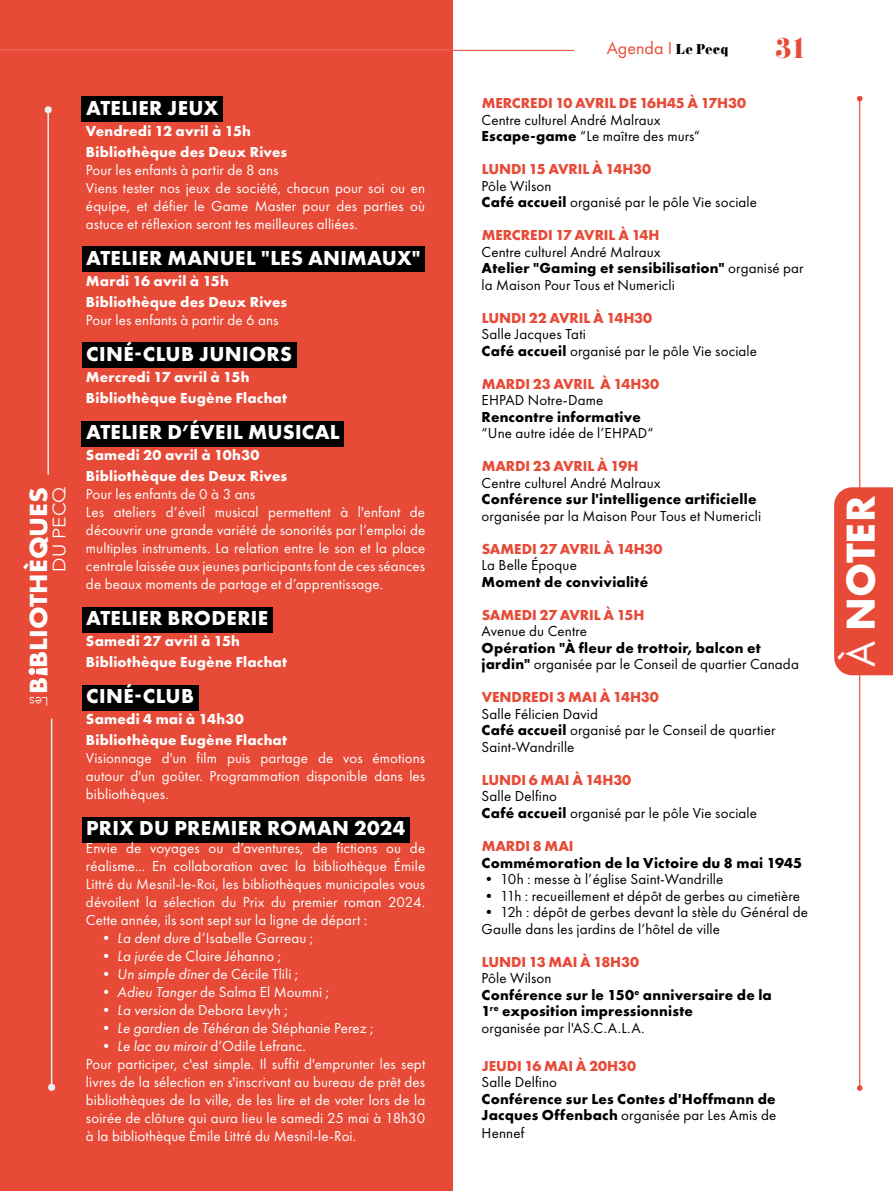
<style>
.page{position:relative;width:893px;height:1191px;background:#fff}
.page>*{position:absolute;margin:0;border:0;box-sizing:border-box;transform-origin:0 0}
.t1{font:700 42px "Futura PT";color:#fff}
.t2{font:31.5px "Didoni URWD";color:#e74b38}
.t3{font:700 22.8px "Futura";color:#fff;scale:1.08 1}
.t4{font:700 21px "Futura PT";letter-spacing:.015em;color:#fff}
.t5{font:18px "Futura PT";color:#e74b38}
.t6{font:300 18px "Avenir";color:#fff;scale:1.08 1}
.t7{font:15px/18px "Futura PT";letter-spacing:.01em;color:#fff}
.t8{font:15px/16.5px "Futura PT";letter-spacing:.005em;color:#000}
.t9{font:700 15px/16.5px "Futura PT";letter-spacing:.015em;color:#000}
.t10{font:700 15px/21px "Futura PT";letter-spacing:.015em;color:#fff}
.t11{font:700 15px "Futura PT";letter-spacing:-.01em;color:#e74b38}
.t12{font:300 13.8px "Avenir";color:#fff;scale:.93 1}
.t13{font:300 12.3px "Avenir";color:#fff;scale:1.04 1}
.s1{font-style:italic}
.s2{font-family:"Didoni URWD";font-size:15px;color:#000}
.s3{font-weight:700}
.s4{font-weight:400}
</style>
<div class="page">
<div style="left:0;top:0;width:453px;height:1191px;background:#e74b38"></div>
<div style="left:82px;top:97px;width:141px;height:25px;background:#000"></div>
<div style="left:82px;top:247px;width:343px;height:25px;background:#000"></div>
<div style="left:82px;top:343px;width:214px;height:25px;background:#000"></div>
<div style="left:82px;top:421px;width:262px;height:25px;background:#000"></div>
<div style="left:82px;top:607px;width:190px;height:25px;background:#000"></div>
<div style="left:82px;top:685px;width:116px;height:25px;background:#000"></div>
<div style="left:82px;top:817px;width:328px;height:25px;background:#000"></div>
<svg style="left:29px;top:667px;width:19px;height:8px"></svg>
<hr style="left:51px;top:719px;width:1px;height:368px;background:#e8eff3">
<div style="left:48px;top:1083px;width:7px;height:7px;background:#e8eff3;border-radius:50%"></div>
<hr style="left:47px;top:110px;width:2px;height:364px;background:#e8eff3">
<div style="left:45px;top:106px;width:7px;height:7px;background:#e8eff3;border-radius:50%"></div>
<hr style="left:859px;top:99px;width:1px;height:989px;background:#e74b38">
<svg style="left:857px;top:96px;width:5px;height:5px"></svg>
<svg style="left:857px;top:1085px;width:5px;height:5px"></svg>
<div style="left:834px;top:487px;width:59px;height:188px;background:#e74b38"></div>
<hr style="left:0;top:50px;width:574px;height:1px;background:#e74b38">
<h3 class="t3" style="left:22px;top:693px;width:193px;rotate:-90deg">B BLIOTHÈQUES</h3>
<p class="t6" style="left:49px;top:572px;width:80px;rotate:-90deg">DU PECQ</p>
<p class="t12" style="left:42px;top:709px;width:15px;rotate:-180deg">es</p>
<p class="t13" style="left:48px;top:708px;width:8px;rotate:-180deg">L</p>
<h3 class="t4" style="left:86px;top:94px;width:134px">ATELIER JEUX</h3>
<p class="t10" style="left:86px;top:120px;width:203px">Vendredi 12 avril à 15h<br>Bibliothèque des Deux Rives</p>
<p class="t7" style="left:86px;top:161px;width:341px">Pour les enfants à partir de 8 ans<br>Viens tester nos jeux de société, chacun pour soi ou en équipe, et défier le Game Master pour des parties où astuce et réflexion seront tes meilleures alliées.</p>
<h3 class="t4" style="left:86px;top:244px;width:336px">ATELIER MANUEL "LES ANIMAUX"</h3>
<p class="t10" style="left:86px;top:270px;width:203px">Mardi 16 avril à 15h<br>Bibliothèque des Deux Rives</p>
<p class="t7" style="left:86px;top:311px;width:194px">Pour les enfants à partir de 6 ans</p>
<h3 class="t4" style="left:86px;top:340px;width:207px">CINÉ-CLUB JUNIORS</h3>
<p class="t10" style="left:86px;top:366px;width:203px">Mercredi 17 avril à 15h<br>Bibliothèque Eugène Flachat</p>
<h3 class="t4" style="left:86px;top:418px;width:255px">ATELIER D’ÉVEIL MUSICAL</h3>
<p class="t10" style="left:86px;top:444px;width:203px">Samedi 20 avril à 10h30<br>Bibliothèque des Deux Rives</p>
<p class="t7" style="left:86px;top:485px;width:341px">Pour les enfants de 0 à 3 ans<br>Les ateliers d’éveil musical permettent à l'enfant de découvrir une grande variété de sonorités par l’emploi de multiples instruments. La relation entre le son et la place centrale laissée aux jeunes participants font de ces séances de beaux moments de partage et d’apprentissage.</p>
<h3 class="t4" style="left:86px;top:604px;width:183px">ATELIER BRODERIE</h3>
<p class="t10" style="left:86px;top:630px;width:203px">Samedi 27 avril à 15h<br>Bibliothèque Eugène Flachat</p>
<h3 class="t4" style="left:86px;top:682px;width:109px">CINÉ-CLUB</h3>
<p class="t10" style="left:86px;top:708px;width:203px">Samedi 4 mai à 14h30<br>Bibliothèque Eugène Flachat</p>
<p class="t7" style="left:86px;top:749px;width:341px;text-align:justify">Visionnage d'un film puis partage de vos émotions autour d'un goûter. Programmation disponible dans les bibliothèques.</p>
<h3 class="t4" style="left:86px;top:814px;width:321px">PRIX DU PREMIER ROMAN 2024</h3>
<p class="t7" style="left:86px;top:839px;width:341px;text-align:justify">Envie de voyages ou d’aventures, de fictions ou de réalisme... En collaboration avec la bibliothèque Émile Littré du Mesnil-le-Roi, les bibliothèques municipales vous dévoilent la sélection du Prix du premier roman 2024.<br>Cette année, ils sont sept sur la ligne de départ :</p>
<p class="t7" style="left:99px;top:929px;width:216px">• <span class="s1">La dent dure</span> d’Isabelle Garreau ;</p>
<p class="t7" style="left:99px;top:947px;width:184px">• <span class="s1">La jurée</span> de Claire Jéhanno ;</p>
<p class="t7" style="left:99px;top:965px;width:201px">• <span class="s1">Un simple dîner</span> de Cécile Tlili ;</p>
<p class="t7" style="left:99px;top:983px;width:232px">• <span class="s1">Adieu Tanger</span> de Salma El Moumni ;</p>
<p class="t7" style="left:99px;top:1001px;width:191px">• <span class="s1">La version</span> de Debora Levyh ;</p>
<p class="t7" style="left:99px;top:1019px;width:276px">• <span class="s1">Le gardien de Téhéran</span> de Stéphanie Perez ;</p>
<p class="t7" style="left:86px;top:1037px;width:341px;text-indent:13px">• <span class="s1">Le lac au miroir</span> d’Odile Lefranc.<br>Pour participer, c'est simple. Il suffit d'emprunter les sept livres de la sélection en s'inscrivant au bureau de prêt des bibliothèques de la ville, de les lire et de voter lors de la soirée de clôture qui aura lieu le samedi 25 mai à 18h30 à la bibliothèque Émile Littré du Mesnil-le-Roi.</p>
<p class="t5" style="left:607px;top:37px;width:124px">Agenda І <span class="s2">Le Pecq</span></p>
<h2 class="t2" style="left:775px;top:28px;width:35px">31</h2>
<p class="t11" style="left:482px;top:93px;width:266px">MERCREDI 10 AVRIL DE 16H45 À 17H30</p>
<p class="t8" style="left:482px;top:111px;width:220px">Centre culturel André Malraux<br><span class="s3">Escape-game</span> “Le maître des murs“</p>
<p class="t11" style="left:482px;top:159px;width:171px">LUNDI 15 AVRIL À 14H30</p>
<p class="t8" style="left:482px;top:177px;width:277px">Pôle Wilson<br><span class="s3">Café accueil</span> organisé par le pôle Vie sociale</p>
<p class="t11" style="left:482px;top:225px;width:179px">MERCREDI 17 AVRIL À 14H</p>
<p class="t8" style="left:482px;top:243px;width:323px">Centre culturel André Malraux<br><span class="s3">Atelier "Gaming et sensibilisation"</span> organisé par la Maison Pour Tous et Numericli</p>
<p class="t11" style="left:482px;top:308px;width:172px">LUNDI 22 AVRIL À 14H30</p>
<p class="t8" style="left:482px;top:326px;width:277px">Salle Jacques Tati<br><span class="s3">Café accueil</span> organisé par le pôle Vie sociale</p>
<p class="t11" style="left:482px;top:374px;width:179px">MARDI 23 AVRIL À 14H30</p>
<p class="t8" style="left:482px;top:392px;width:123px">EHPAD Notre-Dame</p>
<p class="t9" style="left:482px;top:408px;width:161px">Rencontre informative</p>
<p class="t8" style="left:482px;top:425px;width:173px">“Une autre idée de l’EHPAD“</p>
<p class="t11" style="left:482px;top:456px;width:158px">MARDI 23 AVRIL À 19H</p>
<p class="t8" style="left:482px;top:474px;width:181px">Centre culturel André Malraux</p>
<p class="t9" style="left:482px;top:491px;width:276px">Conférence sur l'intelligence artificielle</p>
<p class="t8" style="left:482px;top:507px;width:281px">organisée par la Maison Pour Tous et Numericli</p>
<p class="t11" style="left:482px;top:539px;width:182px">SAMEDI 27 AVRIL À 14H30</p>
<p class="t8" style="left:482px;top:557px;width:97px">La Belle Époque</p>
<p class="t9" style="left:482px;top:573px;width:168px">Moment de convivialité</p>
<p class="t11" style="left:482px;top:605px;width:164px">SAMEDI 27 AVRIL À 15H</p>
<p class="t8" style="left:482px;top:623px;width:107px">Avenue du Centre</p>
<p class="t9" style="left:482px;top:639px;width:319px">Opération "À fleur de trottoir, balcon et jardin" <span class="s4">organisée par le Conseil de quartier Canada</span></p>
<p class="t11" style="left:482px;top:687px;width:179px">VENDREDI 3 MAI À 14H30</p>
<p class="t8" style="left:482px;top:705px;width:295px">Salle Félicien David<br><span class="s3">Café accueil</span> organisé par le Conseil de quartier<br>Saint-Wandrille</p>
<p class="t11" style="left:482px;top:770px;width:151px">LUNDI 6 MAI À 14H30</p>
<p class="t8" style="left:482px;top:788px;width:277px">Salle Delfino<br><span class="s3">Café accueil</span> organisé par le pôle Vie sociale</p>
<p class="t11" style="left:482px;top:836px;width:93px">MARDI 8 MAI</p>
<p class="t9" style="left:482px;top:854px;width:322px">Commémoration de la Victoire du 8 mai 1945</p>
<p class="t8" style="left:482px;top:870px;width:243px">• 10h : messe à l’église Saint-Wandrille</p>
<p class="t8" style="left:482px;top:887px;width:320px">• 11h : recueillement et dépôt de gerbes au cimetière</p>
<p class="t8" style="left:482px;top:903px;width:328px">• 12h : dépôt de gerbes devant la stèle du Général de<br>Gaulle dans les jardins de l’hôtel de ville</p>
<p class="t11" style="left:482px;top:951px;width:159px">LUNDI 13 MAI À 18H30</p>
<p class="t9" style="left:482px;top:969px;width:292px"><span class="s4">Pôle Wilson<br></span>Conférence sur le 150<sup>e</sup> anniversaire de la<br>1<sup>re</sup> exposition impressionniste<br><span class="s4">organisée par l'AS.C.A.L.A.</span></p>
<p class="t11" style="left:482px;top:1056px;width:156px">JEUDI 16 MAI À 20H30</p>
<p class="t8" style="left:482px;top:1073px;width:77px">Salle Delfino</p>
<p class="t9" style="left:482px;top:1090px;width:296px">Conférence sur Les Contes d'Hoffmann de<br>Jacques Offenbach <span class="s4">organisée par Les Amis de</span></p>
<p class="t8" style="left:482px;top:1124px;width:44px">Hennef</p>
<h1 class="t1" style="left:834px;top:667px;width:172px;rotate:-90deg"><span class="s4">À</span> NOTER</h1>
</div>
